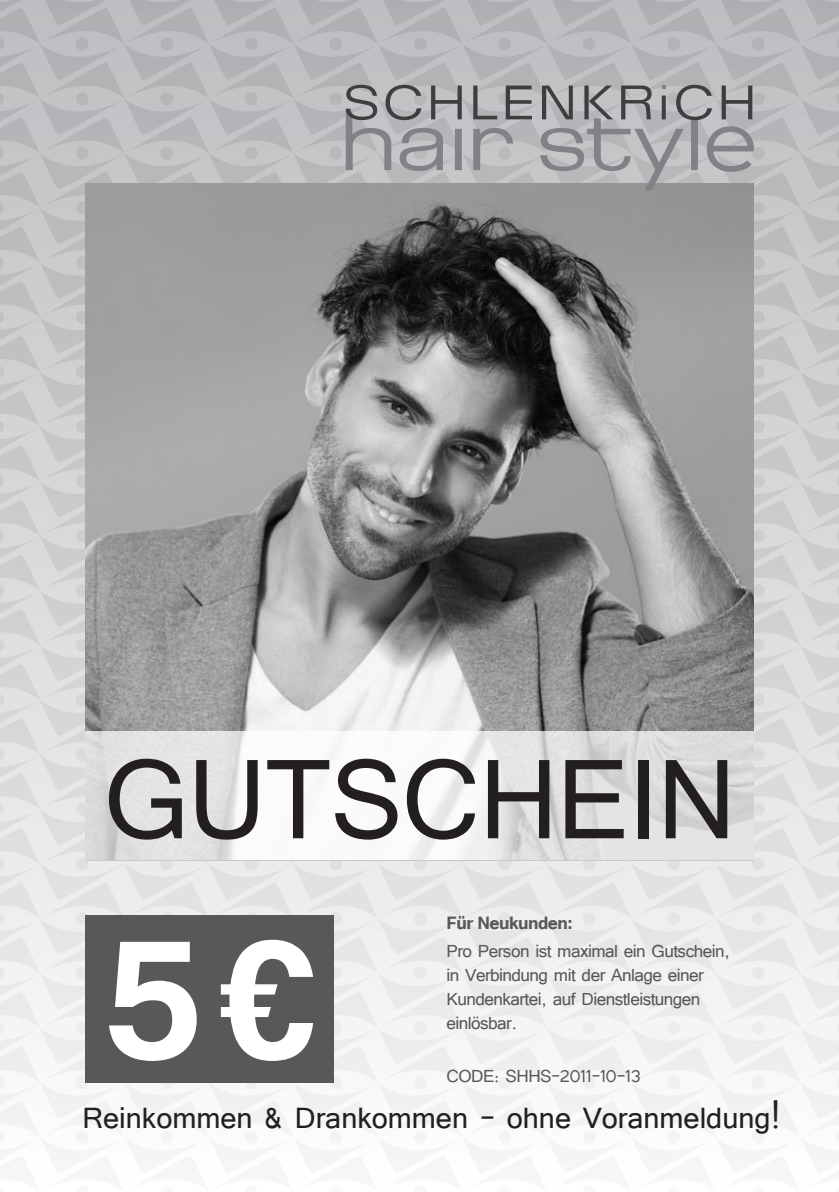
<style>
.page{position:relative;width:839px;height:1192px;background:#fff}
.page>*{position:absolute;margin:0;border:0;box-sizing:border-box;transform-origin:0 0}
.t1{font:700 210px "Tunga";color:#fff}
.t2{font:140px "Tunga";letter-spacing:-.01em;color:#231f20}
.t3{font:37px "Tunga";color:#231f20}
.t4{font:22px/24px "Tunga";letter-spacing:-.025em;color:#57585a}
.t5{font:700 22px "Tunga";letter-spacing:-.025em;color:#57585a}
</style>
<div class="page">
<div style="left:0;top:0;width:838px;height:1191px;background:linear-gradient(to bottom,#b5b6b9,#f9fafa)"></div>
<svg style="left:26px;top:5px;width:145px;height:161px;background:#bbbcbe"></svg>
<img style="left:85px;top:183px;width:668px;height:548px">
<svg style="left:85px;top:731px;width:668px;height:129px;fill:#e4e4e4"></svg>
<div style="left:85px;top:914px;width:248px;height:167px;background:#57585a"></div>
<svg style="left:346px;top:85px;width:407px;height:105px;background:#a7a8aa"></svg>
<h2 class="t2" style="left:104px;top:707px;width:633px">GUTSCHEIN</h2>
<h1 class="t1" style="left:104px;top:863px;width:216px">5 €</h1>
<p class="t5" style="left:446px;top:908px;width:128px">Für Neukunden:</p>
<p class="t4" style="left:446px;top:936px;width:285px">Pro Person ist maximal ein Gutschein, in Verbindung mit der Anlage einer<br>Kundenkartei, auf Dienstleistungen einlösbar.</p>
<p class="t4" style="left:446px;top:1061px;width:196px">CODE: SHHS-2011-10-13</p>
<h3 class="t3" style="left:82px;top:1093px;width:700px">Reinkommen &amp; Drankommen – ohne Voranmeldung!</h3>
</div>
